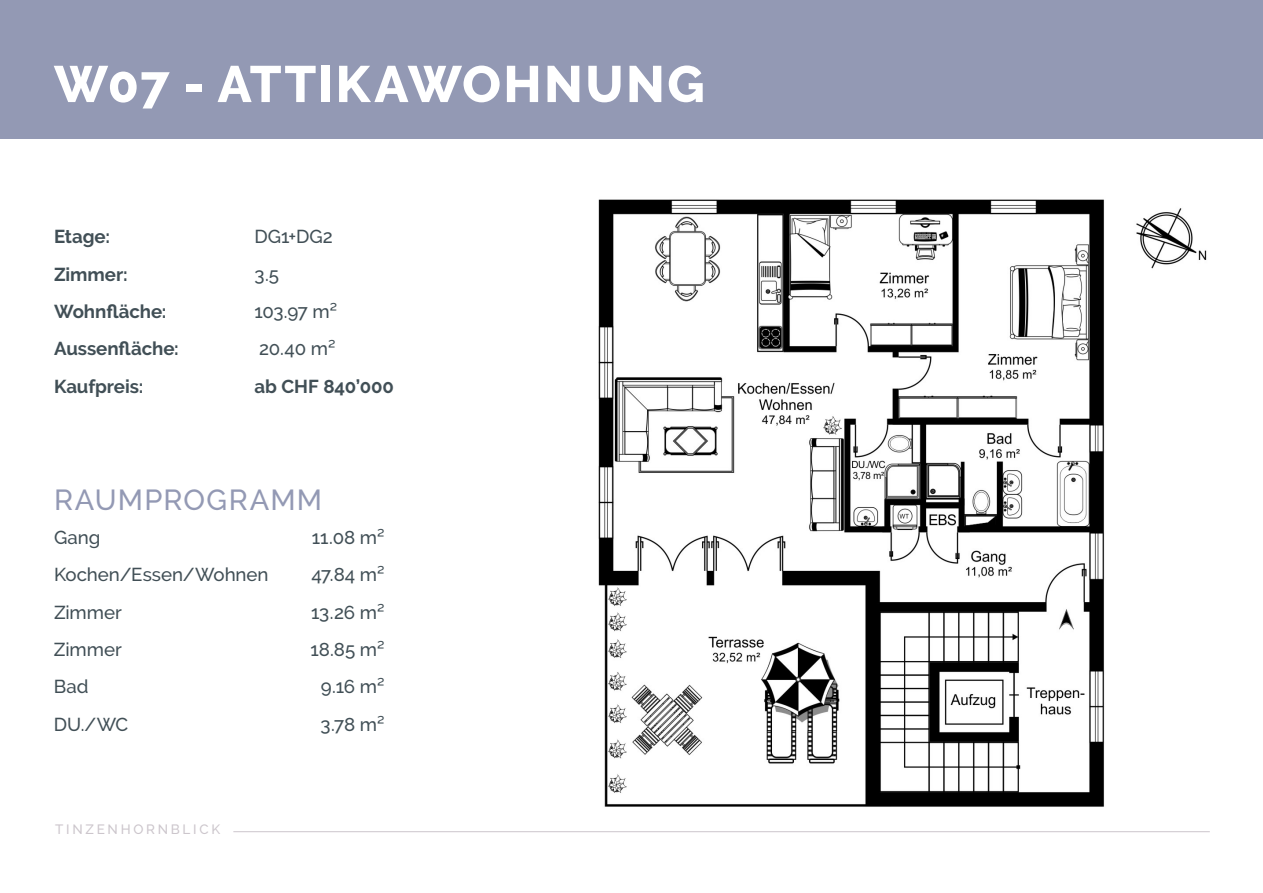
<style>
.page{position:relative;width:1263px;height:893px;background:#fff}
.page>*{position:absolute;margin:0;border:0;box-sizing:border-box;transform-origin:0 0}
.t1{font:800 51.15px "Raleway";letter-spacing:.045em;color:#fff}
.t2{font:500 28.95px "Raleway";letter-spacing:.045em;color:#9399b4}
.t3{font:500 18.6px/37.3px "Raleway";letter-spacing:-.005em;color:#414f56}
.t4{font:700 18.6px/37.3px "Raleway";letter-spacing:-.005em;color:#414f56}
.t5{font:500 13.5px "Raleway";letter-spacing:.2em;color:#ccc6cc}
</style>
<div class="page">
<hr style="left:233px;top:831px;width:977px;height:1px;background:#ccc6cc">
<div style="left:0;top:0;width:1263px;height:139px;background:#9399b4"></div>
<img style="left:598px;top:199px;width:609px;height:608px">
<h1 class="t1" style="left:54px;top:55px;width:652px">W07 - ATTIKAWOHNUNG</h1>
<p class="t4" style="left:54px;top:218px;width:126px">Etage:<br>Zimmer:<br>Wohnfläche:<br>Aussenfläche:<br>Kaufpreis:</p>
<p class="t3" style="left:254px;top:218px;width:84px">DG1+DG2<br>3.5<br>103.97 m²<br>20.40 m²</p>
<p class="t4" style="left:254px;top:367px;width:141px">ab CHF 840’000</p>
<h2 class="t2" style="left:54px;top:483px;width:270px">RAUMPROGRAMM</h2>
<p class="t3" style="left:54px;top:519px;width:48px">Gang</p>
<p class="t3" style="left:312px;top:519px;width:74px">11.08 m²</p>
<p class="t3" style="left:54px;top:556px;width:216px">Kochen/Essen/Wohnen</p>
<p class="t3" style="left:311px;top:556px;width:75px">47.84 m²</p>
<p class="t3" style="left:54px;top:593px;width:69px">Zimmer</p>
<p class="t3" style="left:311px;top:593px;width:75px">13.26 m²</p>
<p class="t3" style="left:54px;top:631px;width:69px">Zimmer</p>
<p class="t3" style="left:311px;top:631px;width:76px">18.85 m²</p>
<p class="t3" style="left:54px;top:668px;width:36px">Bad</p>
<p class="t3" style="left:321px;top:668px;width:65px">9.16 m²</p>
<p class="t3" style="left:54px;top:705px;width:76px">DU./WC</p>
<p class="t3" style="left:321px;top:705px;width:66px">3.78 m²</p>
<p class="t5" style="left:55px;top:822px;width:166px">TINZENHORNBLICK</p>
</div>
